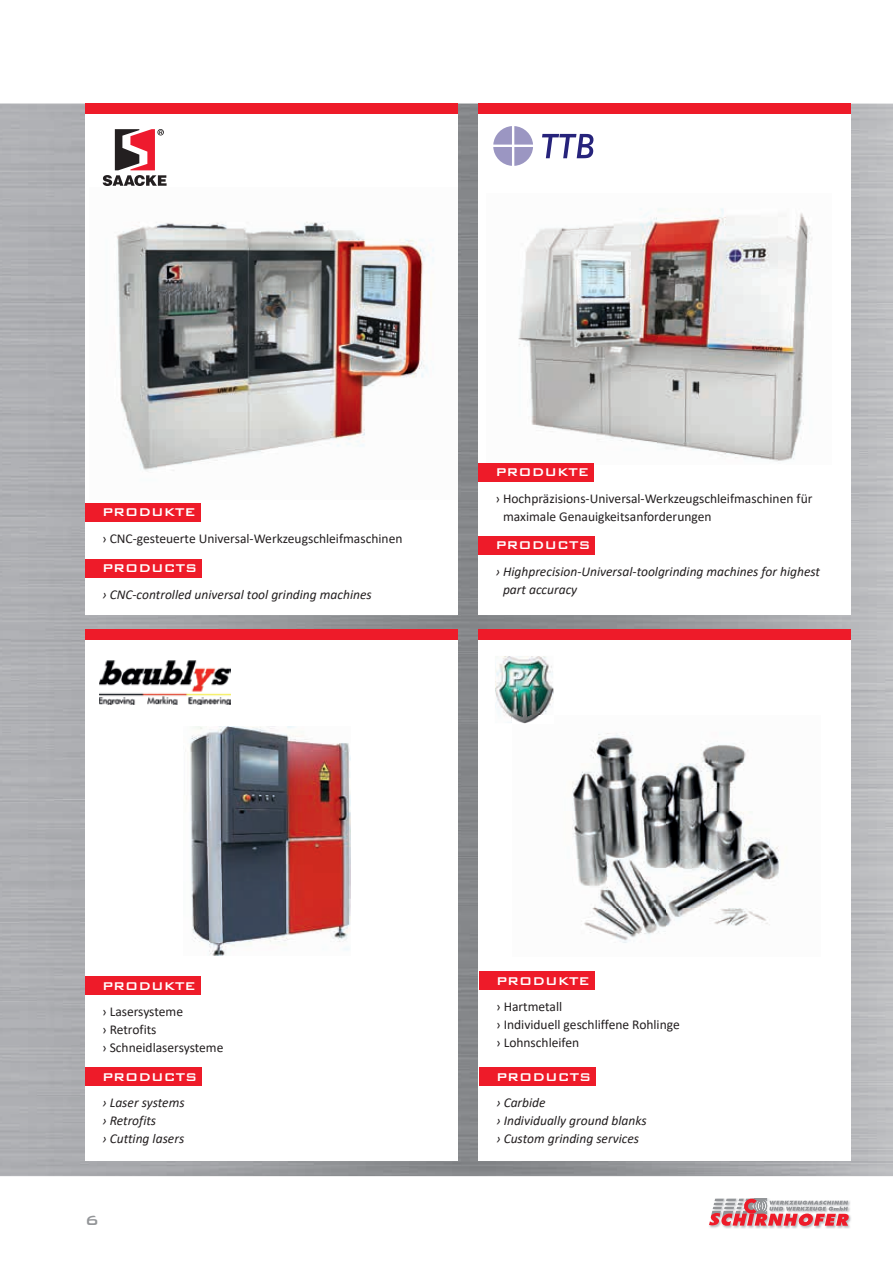
<style>
.page{position:relative;width:893px;height:1263px;background:#fff}
.page>*{position:absolute;margin:0;border:0;box-sizing:border-box;transform-origin:0 0}
.t1{font:500 18px "Bank Gothic BT";color:#939598}
.t2{font:500 15px "Bank Gothic BT";color:#fff}
.t3{font:13.5px/18px "Calibri";color:#231f20}
.t4{font:italic 13.5px/18px "Calibri";color:#231f20}
</style>
<div class="page">
<img style="left:0;top:104px;width:893px;height:1072px">
<div style="left:85px;top:629px;width:372px;height:532px;background:#fff"></div>
<div style="left:478px;top:104px;width:372px;height:511px;background:#fff"></div>
<div style="left:85px;top:104px;width:372px;height:511px;background:#fff"></div>
<div style="left:478px;top:629px;width:372px;height:532px;background:#fff"></div>
<img style="left:518px;top:208px;width:294px;height:257px">
<img style="left:116px;top:221px;width:318px;height:251px">
<div style="left:479px;top:972px;width:115px;height:18px;background:#ee1b29"></div>
<div style="left:479px;top:1068px;width:117px;height:18px;background:#ee1b29"></div>
<svg style="left:103px;top:129px;width:64px;height:57px"></svg>
<div style="left:85px;top:559px;width:117px;height:18px;background:#ee1b29"></div>
<div style="left:85px;top:504px;width:115px;height:18px;background:#ee1b29"></div>
<div style="left:478px;top:536px;width:117px;height:18px;background:#ee1b29"></div>
<div style="left:478px;top:463px;width:115px;height:18px;background:#ee1b29"></div>
<img style="left:495px;top:656px;width:58px;height:67px">
<img style="left:524px;top:723px;width:256px;height:220px">
<img style="left:512px;top:715px;width:41px;height:8px">
<svg style="left:542px;top:134px;width:51px;height:24px"></svg>
<svg style="left:493px;top:126px;width:40px;height:40px"></svg>
<div style="left:85px;top:1068px;width:117px;height:18px;background:#ee1b29"></div>
<div style="left:85px;top:977px;width:115px;height:18px;background:#ee1b29"></div>
<img style="left:185px;top:726px;width:166px;height:229px">
<img style="left:99px;top:661px;width:131px;height:44px">
<img style="left:709px;top:1201px;width:142px;height:28px">
<svg style="left:709px;top:1198px;width:140px;height:28px;background:#d6969c"></svg>
<div style="left:85px;top:104px;width:372px;height:10px;background:#ee1b29"></div>
<div style="left:85px;top:629px;width:372px;height:11px;background:#ee1b29"></div>
<div style="left:478px;top:104px;width:372px;height:10px;background:#ee1b29"></div>
<div style="left:478px;top:629px;width:372px;height:11px;background:#ee1b29"></div>
<p class="t2" style="left:102px;top:504px;width:95px">PRODUKTE</p>
<p class="t3" style="left:102px;top:529px;width:302px">› CNC-gesteuerte Universal-Werkzeugschleifmaschinen</p>
<p class="t2" style="left:102px;top:560px;width:97px">PRODUCTS</p>
<p class="t4" style="left:102px;top:584px;width:271px">› CNC-controlled universal tool grinding machines</p>
<p class="t2" style="left:495px;top:464px;width:95px">PRODUKTE</p>
<p class="t3" style="left:503px;top:489px;width:311px;text-indent:-8px">› Hochpräzisions-Universal-Werkzeugschleifmaschinen für maximale Genauigkeitsanforderungen</p>
<p class="t2" style="left:495px;top:537px;width:97px">PRODUCTS</p>
<p class="t4" style="left:503px;top:562px;width:319px;text-indent:-8px">› Highprecision-Universal-toolgrinding machines for highest part accuracy</p>
<p class="t2" style="left:102px;top:977px;width:95px">PRODUKTE</p>
<p class="t2" style="left:496px;top:972px;width:95px">PRODUKTE</p>
<p class="t3" style="left:102px;top:1002px;width:123px">› Lasersysteme<br>› Retrofits<br>› Schneidlasersysteme</p>
<p class="t3" style="left:496px;top:997px;width:185px">› Hartmetall<br>› Individuell geschliffene Rohlinge › Lohnschleifen</p>
<p class="t2" style="left:102px;top:1068px;width:97px">PRODUCTS</p>
<p class="t2" style="left:496px;top:1068px;width:97px">PRODUCTS</p>
<p class="t4" style="left:102px;top:1093px;width:84px">› Laser systems › Retrofits<br>› Cutting lasers</p>
<p class="t4" style="left:496px;top:1093px;width:152px">› Carbide<br>› Individually ground blanks › Custom grinding services</p>
<h1 class="t1" style="left:85px;top:1211px;width:15px">6</h1>
</div>
